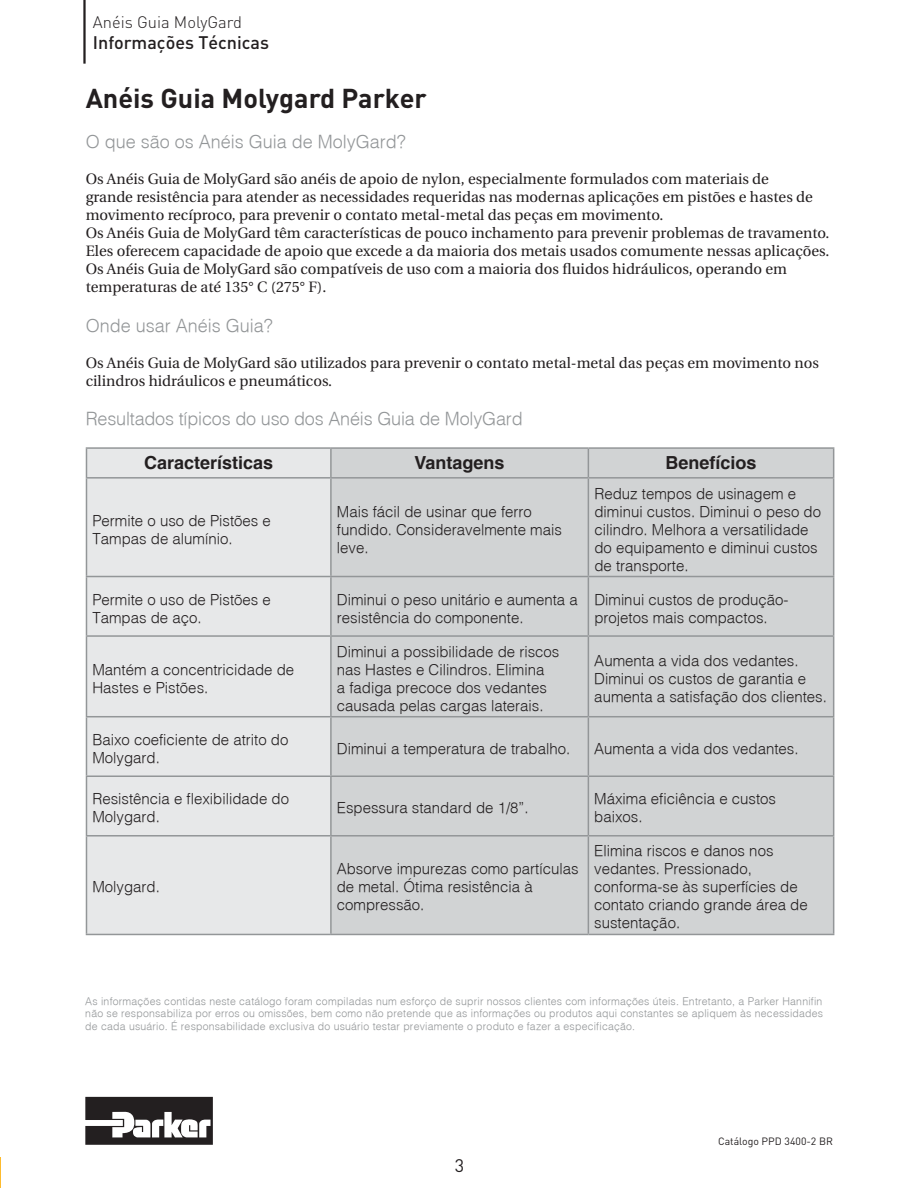
<style>
.page{position:relative;width:918px;height:1188px;background:#fff}
.page>*{position:absolute;margin:0;border:0;box-sizing:border-box;transform-origin:0 0}
.t1{font:700 27px "DIN";color:#231f20}
.t2{font:300 18px "Helvetica";letter-spacing:-.01em;color:#939698}
.t3{font:700 18px "Helvetica";color:#231f20}
.t4{font:500 18px "DIN";color:#231f20}
.t5{font:18px "DIN";color:#231f20}
.t6{font:300 16.5px "DIN";color:#231f20}
.t7{font:300 15px/18px "Helvetica";color:#231f20}
.t8{font:15px/18px "Utopia";color:#231f20}
.t9{font:300 10.5px/12.6px "Helvetica";letter-spacing:.02em;color:#939698;text-align:justify}
.t10{font:10.5px "DIN";color:#231f20}
</style>
<div class="page">
<hr style="left:83px;top:0;width:3px;height:64px;background:#231f20">
<svg style="left:85px;top:1097px;width:128px;height:48px"></svg>
<div style="left:87px;top:449px;width:243px;height:485px;background:#e7e8e9"></div>
<div style="left:332px;top:449px;width:256px;height:485px;background:#d1d3d4"></div>
<div style="left:589px;top:449px;width:244px;height:485px;background:#d1d3d4"></div>
<hr style="left:86px;top:447px;width:245px;height:2px;background:#939698">
<svg style="left:86px;top:449px;width:1px;height:28px"></svg>
<hr style="left:331px;top:447px;width:257px;height:2px;background:#939698">
<hr style="left:330px;top:449px;width:2px;height:28px;background:#939698">
<hr style="left:588px;top:447px;width:246px;height:2px;background:#939698">
<svg style="left:588px;top:449px;width:1px;height:28px"></svg>
<svg style="left:833px;top:449px;width:1px;height:28px"></svg>
<hr style="left:86px;top:477px;width:245px;height:2px;background:#939698">
<hr style="left:86px;top:479px;width:1px;height:97px;background:#939698">
<hr style="left:331px;top:477px;width:257px;height:2px;background:#939698">
<hr style="left:330px;top:479px;width:2px;height:97px;background:#939698">
<hr style="left:588px;top:477px;width:246px;height:2px;background:#939698">
<hr style="left:588px;top:479px;width:1px;height:97px;background:#939698">
<hr style="left:833px;top:479px;width:1px;height:97px;background:#939698">
<hr style="left:86px;top:576px;width:245px;height:1px;background:#939698">
<hr style="left:86px;top:577px;width:1px;height:58px;background:#939698">
<hr style="left:331px;top:576px;width:257px;height:1px;background:#939698">
<hr style="left:330px;top:577px;width:2px;height:58px;background:#939698">
<hr style="left:588px;top:576px;width:246px;height:1px;background:#939698">
<hr style="left:588px;top:577px;width:1px;height:58px;background:#939698">
<hr style="left:833px;top:577px;width:1px;height:58px;background:#939698">
<hr style="left:86px;top:635px;width:245px;height:2px;background:#939698">
<hr style="left:86px;top:637px;width:1px;height:79px;background:#939698">
<hr style="left:331px;top:635px;width:257px;height:2px;background:#939698">
<hr style="left:330px;top:637px;width:2px;height:79px;background:#939698">
<hr style="left:588px;top:635px;width:246px;height:2px;background:#939698">
<hr style="left:588px;top:637px;width:1px;height:79px;background:#939698">
<hr style="left:833px;top:637px;width:1px;height:79px;background:#939698">
<hr style="left:86px;top:716px;width:245px;height:1px;background:#939698">
<hr style="left:86px;top:717px;width:1px;height:59px;background:#939698">
<hr style="left:331px;top:716px;width:257px;height:1px;background:#939698">
<hr style="left:330px;top:717px;width:2px;height:59px;background:#939698">
<hr style="left:588px;top:716px;width:246px;height:1px;background:#939698">
<hr style="left:588px;top:717px;width:1px;height:59px;background:#939698">
<hr style="left:833px;top:717px;width:1px;height:59px;background:#939698">
<hr style="left:86px;top:776px;width:245px;height:1px;background:#939698">
<hr style="left:86px;top:777px;width:1px;height:58px;background:#939698">
<hr style="left:331px;top:776px;width:257px;height:1px;background:#939698">
<hr style="left:330px;top:777px;width:2px;height:58px;background:#939698">
<hr style="left:588px;top:776px;width:246px;height:1px;background:#939698">
<hr style="left:588px;top:777px;width:1px;height:58px;background:#939698">
<hr style="left:833px;top:777px;width:1px;height:58px;background:#939698">
<hr style="left:86px;top:835px;width:245px;height:2px;background:#939698">
<hr style="left:86px;top:837px;width:1px;height:97px;background:#939698">
<hr style="left:331px;top:835px;width:257px;height:2px;background:#939698">
<hr style="left:330px;top:837px;width:2px;height:97px;background:#939698">
<hr style="left:588px;top:835px;width:246px;height:2px;background:#939698">
<hr style="left:588px;top:837px;width:1px;height:97px;background:#939698">
<hr style="left:833px;top:837px;width:1px;height:97px;background:#939698">
<hr style="left:86px;top:934px;width:245px;height:1px;background:#939698">
<hr style="left:331px;top:934px;width:257px;height:1px;background:#939698">
<hr style="left:588px;top:934px;width:246px;height:1px;background:#939698">
<hr style="left:0;top:1158px;width:1px;height:30px;background:#fdbb2e">
<p class="t6" style="left:93px;top:12px;width:151px">Anéis Guia MolyGard</p>
<p class="t4" style="left:93px;top:31px;width:178px">Informações Técnicas</p>
<h1 class="t1" style="left:86px;top:81px;width:343px">Anéis Guia Molygard Parker</h1>
<p class="t2" style="left:86px;top:130px;width:322px">O que são os Anéis Guia de MolyGard?</p>
<p class="t8" style="left:86px;top:170px;width:745px">Os Anéis Guia de MolyGard são anéis de apoio de nylon, especialmente formulados com materiais de<br>grande resistência para atender as necessidades requeridas nas modernas aplicações em pistões e hastes de movimento recíproco, para prevenir o contato metal-metal das peças em movimento.<br>Os Anéis Guia de MolyGard têm características de pouco inchamento para prevenir problemas de travamento.<br>Eles oferecem capacidade de apoio que excede a da maioria dos metais usados comumente nessas aplicações.<br>Os Anéis Guia de MolyGard são compatíveis de uso com a maioria dos fluidos hidráulicos, operando em temperaturas de até 135° C (275° F).</p>
<p class="t2" style="left:86px;top:314px;width:189px">Onde usar Anéis Guia?</p>
<p class="t8" style="left:86px;top:354px;width:735px">Os Anéis Guia de MolyGard são utilizados para prevenir o contato metal-metal das peças em movimento nos cilindros hidráulicos e pneumáticos.</p>
<p class="t2" style="left:86px;top:408px;width:438px">Resultados típicos do uso dos Anéis Guia de MolyGard</p>
<p class="t3" style="left:144px;top:452px;width:131px">Características</p>
<p class="t3" style="left:415px;top:452px;width:91px">Vantagens</p>
<p class="t3" style="left:666px;top:452px;width:93px">Benefícios</p>
<p class="t7" style="left:92px;top:511px;width:180px">Permite o uso de Pistões e<br>Tampas de alumínio.</p>
<p class="t7" style="left:337px;top:502px;width:227px">Mais fácil de usinar que ferro fundido. Consideravelmente mais leve.</p>
<p class="t7" style="left:594px;top:484px;width:228px">Reduz tempos de usinagem e diminui custos. Diminui o peso do cilindro. Melhora a versatilidade do equipamento e diminui custos de transporte.</p>
<p class="t7" style="left:92px;top:590px;width:180px">Permite o uso de Pistões e<br>Tampas de aço.</p>
<p class="t7" style="left:337px;top:590px;width:242px">Diminui o peso unitário e aumenta a resistência do componente.</p>
<p class="t7" style="left:594px;top:590px;width:196px">Diminui custos de produção&shy;projetos mais compactos.</p>
<p class="t7" style="left:92px;top:660px;width:203px">Mantém a concentricidade de<br>Hastes e Pistões.</p>
<p class="t7" style="left:337px;top:642px;width:224px">Diminui a possibilidade de riscos nas Hastes e Cilindros. Elimina<br>a fadiga precoce dos vedantes causada pelas cargas laterais.</p>
<p class="t7" style="left:594px;top:651px;width:234px">Aumenta a vida dos vedantes.<br>Diminui os custos de garantia e aumenta a satisfação dos clientes.</p>
<p class="t7" style="left:92px;top:730px;width:197px">Baixo coeficiente de atrito do<br>Molygard.</p>
<p class="t7" style="left:337px;top:739px;width:235px">Diminui a temperatura de trabalho.</p>
<p class="t7" style="left:594px;top:739px;width:206px">Aumenta a vida dos vedantes.</p>
<p class="t7" style="left:92px;top:790px;width:198px">Resistência e flexibilidade do<br>Molygard.</p>
<p class="t7" style="left:337px;top:799px;width:193px">Espessura standard de 1/8”.</p>
<p class="t7" style="left:594px;top:790px;width:183px">Máxima eficiência e custos baixos.</p>
<p class="t7" style="left:92px;top:878px;width:69px">Molygard.</p>
<p class="t7" style="left:337px;top:860px;width:243px">Absorve impurezas como partículas de metal. Ótima resistência à compressão.</p>
<p class="t7" style="left:594px;top:842px;width:215px">Elimina riscos e danos nos vedantes. Pressionado, conforma-se às superfícies de contato criando grande área de sustentação.</p>
<p class="t9" style="left:85px;top:994px;width:739px">As informações contidas neste catálogo foram compiladas num esforço de suprir nossos clientes com informações úteis. Entretanto, a Parker Hannifin não se responsabiliza por erros ou omissões, bem como não pretende que as informações ou produtos aqui constantes se apliquem às necessidades de cada usuário. É responsabilidade exclusiva do usuário testar previamente o produto e fazer a especificação.</p>
<p class="t5" style="left:455px;top:1155px;width:11px">3</p>
<p class="t10" style="left:718px;top:1135px;width:116px">Catálogo PPD 3400-2 BR</p>
</div>
